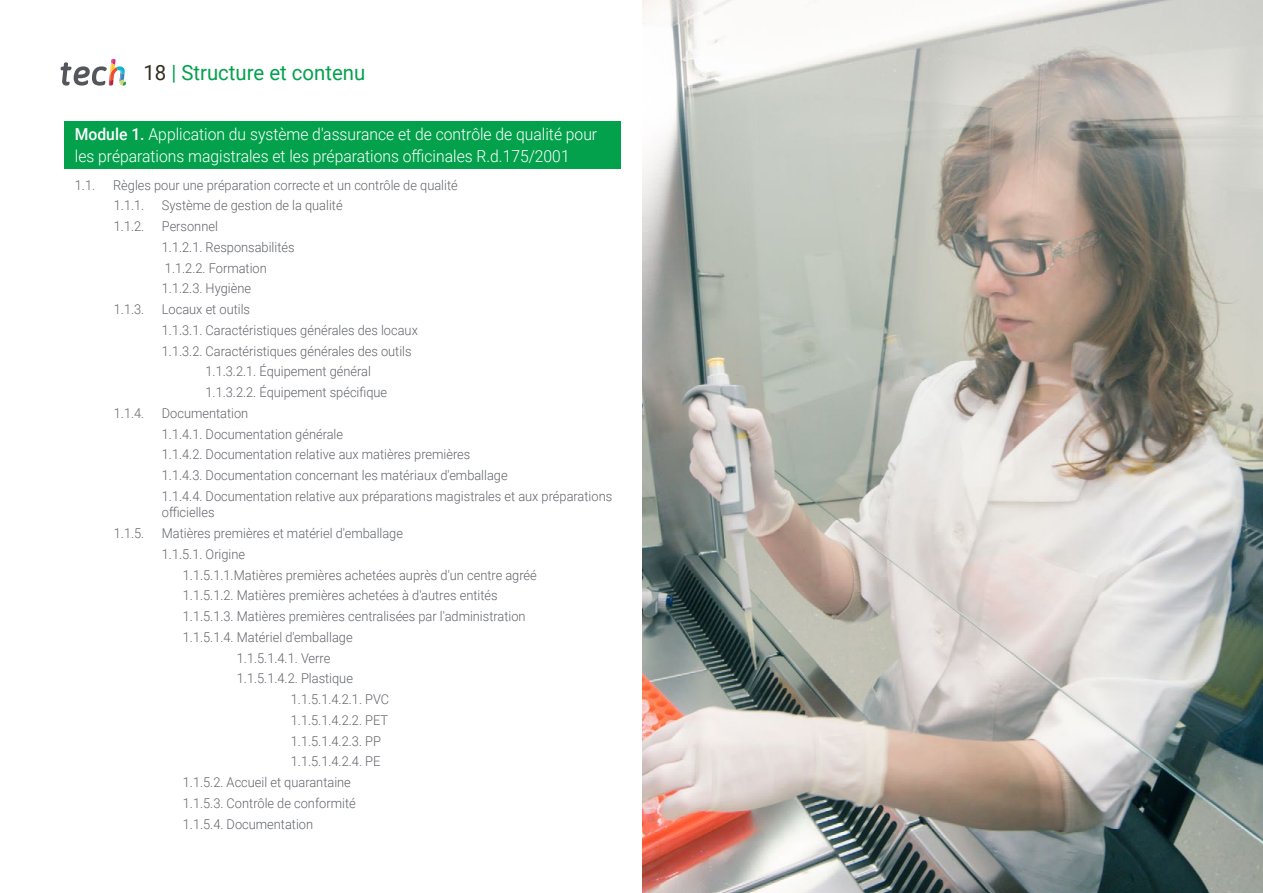
<style>
.page{position:relative;width:1263px;height:893px;background:#fff}
.page>*{position:absolute;margin:0;border:0;box-sizing:border-box;transform-origin:0 0}
.t1{font:21px "Roboto";color:#04a14d}
.t2{font:300 16.5px/22.5px "Roboto";color:#fff;scale:.95 1}
.t3{font:300 13.5px/20.7px "Roboto";color:#61646a;scale:.95 1}
.s1{color:#312e20}
.s2{font-weight:500}
</style>
<div class="page">
<div style="left:64px;top:121px;width:557px;height:48px;background:#04a14d"></div>
<img style="left:642px;top:0;width:621px;height:893px">
<svg style="left:61px;top:59px;width:65px;height:27px"></svg>
<h1 class="t1" style="left:144px;top:57px;width:223px"><span class="s1">18</span> | Structure et contenu</h1>
<p class="t2" style="left:75px;top:122px;width:551px"><span class="s2">Module 1.</span> Application du système d'assurance et de contrôle de qualité pour les préparations magistrales et les préparations officinales R.d.175/2001</p>
<p class="t3" style="left:75px;top:174px;width:23px">1.1.</p>
<p class="t3" style="left:113px;top:174px;width:364px">Règles pour une préparation correcte et un contrôle de qualité<br>1.1.1.</p>
<p class="t3" style="left:162px;top:195px;width:192px">Système de gestion de la qualité</p>
<p class="t3" style="left:114px;top:215px;width:34px">1.1.2.</p>
<p class="t3" style="left:162px;top:215px;width:141px">Personnel<br>1.1.2.1. Responsabilités<br>1.1.2.2. Formation<br>1.1.2.3. Hygiène</p>
<p class="t3" style="left:114px;top:298px;width:34px">1.1.3.</p>
<p class="t3" style="left:162px;top:298px;width:94px">Locaux et outils</p>
<p class="t3" style="left:162px;top:319px;width:271px">1.1.3.1. Caractéristiques générales des locaux</p>
<p class="t3" style="left:162px;top:340px;width:264px">1.1.3.2. Caractéristiques générales des outils</p>
<p class="t3" style="left:206px;top:361px;width:176px">1.1.3.2.1. Équipement général</p>
<p class="t3" style="left:206px;top:381px;width:193px">1.1.3.2.2. Équipement spécifique</p>
<p class="t3" style="left:114px;top:402px;width:34px">1.1.4.</p>
<p class="t3" style="left:162px;top:402px;width:476px">Documentation<br>1.1.4.1. Documentation générale<br>1.1.4.2. Documentation relative aux matières premières<br>1.1.4.3. Documentation concernant les matériaux d'emballage<br>1.1.4.4. Documentation relative aux préparations magistrales et aux préparations</p>
<p class="t3" style="left:162px;top:502px;width:57px">officielles</p>
<p class="t3" style="left:114px;top:522px;width:34px">1.1.5.</p>
<p class="t3" style="left:162px;top:522px;width:255px">Matières premières et matériel d'emballage<br>1.1.5.1. Origine</p>
<p class="t3" style="left:183px;top:564px;width:374px">1.1.5.1.1.Matières premières achetées auprès d'un centre agréé</p>
<p class="t3" style="left:183px;top:585px;width:333px">1.1.5.1.2. Matières premières achetées à d'autres entités</p>
<p class="t3" style="left:183px;top:605px;width:362px">1.1.5.1.3. Matières premières centralisées par l'administration</p>
<p class="t3" style="left:183px;top:626px;width:180px">1.1.5.1.4. Matériel d'emballage</p>
<p class="t3" style="left:237px;top:647px;width:100px">1.1.5.1.4.1. Verre</p>
<p class="t3" style="left:237px;top:668px;width:124px">1.1.5.1.4.2. Plastique</p>
<p class="t3" style="left:291px;top:688px;width:105px">1.1.5.1.4.2.1. PVC</p>
<p class="t3" style="left:291px;top:709px;width:104px">1.1.5.1.4.2.2. PET</p>
<p class="t3" style="left:291px;top:730px;width:96px">1.1.5.1.4.2.3. PP</p>
<p class="t3" style="left:291px;top:751px;width:96px">1.1.5.1.4.2.4. PE</p>
<p class="t3" style="left:183px;top:771px;width:178px">1.1.5.2. Accueil et quarantaine</p>
<p class="t3" style="left:183px;top:792px;width:183px">1.1.5.3. Contrôle de conformité</p>
<p class="t3" style="left:183px;top:813px;width:139px">1.1.5.4. Documentation</p>
</div>
